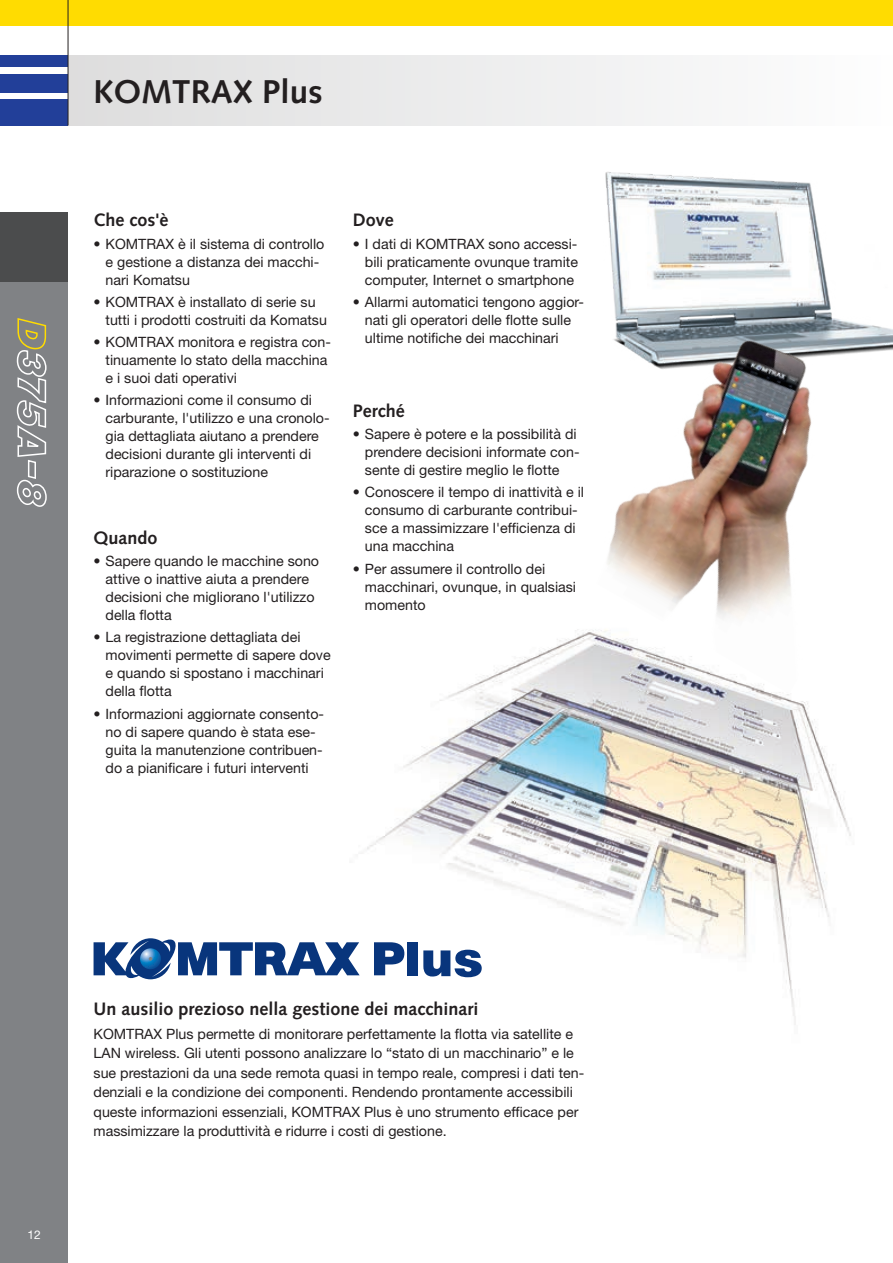
<style>
.page{position:relative;width:893px;height:1263px;background:#fff}
.page>*{position:absolute;margin:0;border:0;box-sizing:border-box;transform-origin:0 0}
.t1{font:700 33px "Syntax LTCE";color:#231f20}
.t2{font:700 18px "Syntax LTCE";color:#231f20}
.t3{font:14.25px/18px "Helvetica Neue LT Pro";color:#231f20}
.t4{font:12px "Helvetica Neue LT Pro";color:#fff}
</style>
<div class="page">
<div style="left:0;top:213px;width:68px;height:1050px;background:#808285"></div>
<div style="left:0;top:99px;width:68px;height:26px;background:#223f99"></div>
<div style="left:0;top:74px;width:68px;height:18px;background:#223f99"></div>
<div style="left:0;top:55px;width:68px;height:12px;background:#223f99"></div>
<div style="left:0;top:0;width:893px;height:26px;background:#ffdc01"></div>
<div style="left:0;top:213px;width:68px;height:69px;background:#4b4c4d"></div>
<div style="left:68px;top:55px;width:825px;height:70px;background:linear-gradient(to right,#ddddde,#fdfdfe)"></div>
<hr style="left:68px;top:0;width:1px;height:125px;background:#231f20">
<img style="left:361px;top:639px;width:490px;height:386px">
<img style="left:605px;top:172px;width:225px;height:129px">
<img style="left:571px;top:301px;width:322px;height:393px">
<svg style="left:374px;top:942px;width:30px;height:33px"></svg>
<div style="left:408px;top:942px;width:10px;height:33px;background:#08357c"></div>
<svg style="left:423px;top:950px;width:59px;height:27px"></svg>
<svg style="left:94px;top:938px;width:266px;height:41px"></svg>
<svg style="left:16px;top:318px;width:31px;height:189px"></svg>
<h1 class="t1" style="left:94px;top:73px;width:231px">KOMTRAX Plus</h1>
<p class="t2" style="left:94px;top:210px;width:76px">Che cos'è</p>
<p class="t3" style="left:106px;top:234px;width:220px;text-indent:-12px">• KOMTRAX è il sistema di controllo e gestione a distanza dei macchi&shy;nari Komatsu</p>
<p class="t3" style="left:106px;top:292px;width:223px;text-indent:-12px">• KOMTRAX è installato di serie su tutti i prodotti costruiti da Komatsu</p>
<p class="t3" style="left:106px;top:333px;width:227px;text-indent:-12px">• KOMTRAX monitora e registra con&shy;tinuamente lo stato della macchina e i suoi dati operativi</p>
<p class="t3" style="left:106px;top:391px;width:226px;text-indent:-12px">• Informazioni come il consumo di carburante, l'utilizzo e una cronolo&shy;gia dettagliata aiutano a prendere decisioni durante gli interventi di riparazione o sostituzione</p>
<p class="t2" style="left:94px;top:527px;width:66px">Quando</p>
<p class="t3" style="left:106px;top:552px;width:215px;text-indent:-12px">• Sapere quando le macchine sono attive o inattive aiuta a prendere decisioni che migliorano l'utilizzo della flotta</p>
<p class="t3" style="left:106px;top:628px;width:227px;text-indent:-12px">• La registrazione dettagliata dei movimenti permette di sapere dove e quando si spostano i macchinari della flotta</p>
<p class="t3" style="left:106px;top:704px;width:220px;text-indent:-12px">• Informazioni aggiornate consento&shy;no di sapere quando è stata ese&shy;guita la manutenzione contribuen&shy;do a pianificare i futuri interventi</p>
<p class="t2" style="left:353px;top:210px;width:43px">Dove</p>
<p class="t3" style="left:365px;top:234px;width:215px;text-align:justify;text-indent:-12px">• I dati di KOMTRAX sono accessi&shy;bili praticamente ovunque tramite computer, Internet o smartphone</p>
<p class="t3" style="left:365px;top:292px;width:221px;text-indent:-12px">• Allarmi automatici tengono aggior&shy;nati gli operatori delle flotte sulle ultime notifiche dei macchinari</p>
<p class="t2" style="left:353px;top:400px;width:54px">Perché</p>
<p class="t3" style="left:365px;top:425px;width:216px;text-indent:-12px">• Sapere è potere e la possibilità di prendere decisioni informate con&shy;sente di gestire meglio le flotte</p>
<p class="t3" style="left:365px;top:483px;width:221px;text-indent:-12px">• Conoscere il tempo di inattività e il consumo di carburante contribui&shy;sce a massimizzare l'efficienza di una macchina</p>
<p class="t3" style="left:365px;top:559px;width:213px;text-indent:-12px">• Per assumere il controllo dei macchinari, ovunque, in qualsiasi momento</p>
<p class="t4" style="left:27px;top:1227px;width:15px">12</p>
<p class="t2" style="left:94px;top:998px;width:387px">Un ausilio prezioso nella gestione dei macchinari</p>
<p class="t3" style="left:94px;top:1024px;width:492px;line-height:19.5px">KOMTRAX Plus permette di monitorare perfettamente la flotta via satellite e LAN wireless. Gli utenti possono analizzare lo “stato di un macchinario” e le sue prestazioni da una sede remota quasi in tempo reale, compresi i dati ten&shy;denziali e la condizione dei componenti. Rendendo prontamente accessibili queste informazioni essenziali, KOMTRAX Plus è uno strumento efficace per massimizzare la produttività e ridurre i costi di gestione.</p>
</div>
